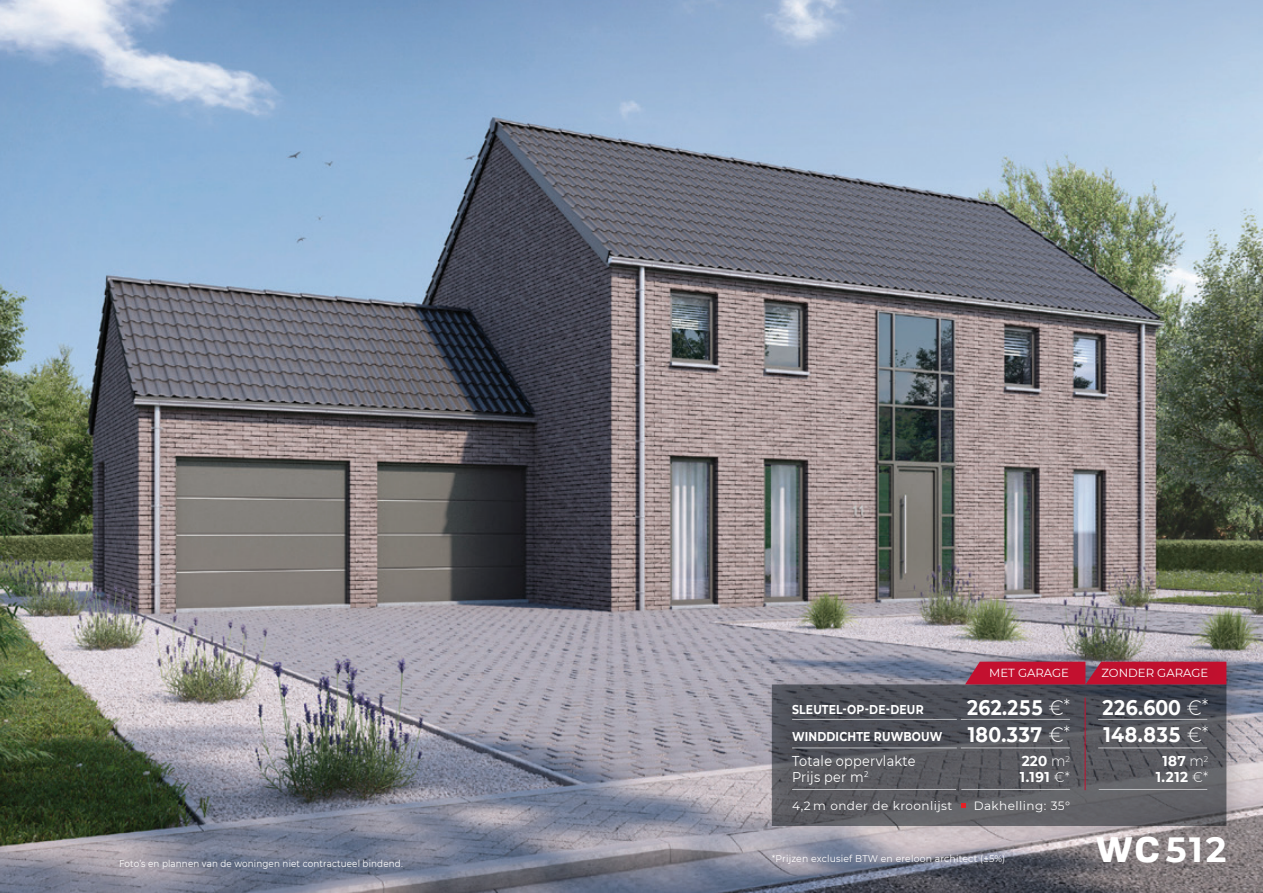
<style>
.page{position:relative;width:1263px;height:893px;background:#fff}
.page>*{position:absolute;margin:0;border:0;box-sizing:border-box;transform-origin:0 0}
.t1{font:700 47.1px "Familiar Pro";color:#fff}
.t2{font:700 34.95px "Montserrat";color:#fff}
.t3{font:700 21px/27px "Montserrat";letter-spacing:.02em;color:#fff;scale:.89 1}
.t4{font:700 21px/27px "Montserrat";letter-spacing:.02em;color:#fff;scale:.9 1}
.t5{font:14.25px/15.9px "Montserrat";letter-spacing:.02em;color:#fff;scale:.9 1}
.t6{font:700 14.25px/15.9px "Montserrat";letter-spacing:.02em;color:#fff;scale:.95 1}
.t7{font:700 12.75px/27px "Montserrat";letter-spacing:.015em;color:#fff;scale:.85 1}
.t8{font:12px "Montserrat";letter-spacing:.035em;color:#fff}
.t9{font:11.7px "Montserrat";color:#fff}
.t10{font:9.75px "Montserrat";letter-spacing:.015em;color:#fff;scale:.9 1}
.t11{font:9.75px "Montserrat";letter-spacing:.015em;color:#fff;scale:.95 1}
.s1{font-weight:300}
.s2{font-weight:300;font-size:18px}
</style>
<div class="page">
<img style="left:0;top:0;width:1263px;height:893px">
<div style="left:765px;top:670px;width:484px;height:171px;background:#231f20;opacity:.16"></div>
<svg style="left:772px;top:684px;width:454px;height:142px;background:#56575d"></svg>
<hr style="left:792px;top:719px;width:165px;height:1px;background:#bcbdc0">
<hr style="left:792px;top:748px;width:165px;height:1px;background:#bcbdc0">
<hr style="left:792px;top:789px;width:164px;height:1px;background:#bcbdc0">
<hr style="left:1085px;top:698px;width:1px;height:92px;background:#c3102f">
<hr style="left:1098px;top:719px;width:109px;height:1px;background:#bcbdc0">
<hr style="left:1098px;top:748px;width:109px;height:1px;background:#bcbdc0">
<hr style="left:1099px;top:789px;width:108px;height:1px;background:#bcbdc0">
<hr style="left:961px;top:719px;width:109px;height:1px;background:#bcbdc0">
<hr style="left:961px;top:748px;width:109px;height:1px;background:#bcbdc0">
<hr style="left:961px;top:789px;width:109px;height:1px;background:#bcbdc0">
<svg style="left:961px;top:803px;width:4px;height:5px"></svg>
<div style="left:961px;top:647px;width:148px;height:52px;background:#231f20;opacity:.24"></div>
<div style="left:1082px;top:647px;width:167px;height:52px;background:#231f20;opacity:.24"></div>
<svg style="left:965px;top:662px;width:133px;height:22px;background:#ba1c3a"></svg>
<div style="left:1098px;top:654px;width:131px;height:37px;background:#231f20;opacity:.24"></div>
<p class="t10" style="left:119px;top:859px;width:317px">Foto’s en plannen van de woningen niet contractueel bindend.</p>
<p class="t9" style="left:989px;top:669px;width:81px">MET GARAGE</p>
<p class="t9" style="left:1101px;top:669px;width:108px">ZONDER GARAGE</p>
<h3 class="t3" style="left:967px;top:695px;width:117px">262.255 <span class="s1">€</span><span class="s2">*<br></span>180.337 <span class="s1">€</span><span class="s2">*</span></h3>
<h3 class="t6" style="left:1020px;top:753px;width:54px">220 <span class="s1">m</span><sup>2<br></sup>1.191 <span class="s1">€*</span></h3>
<h3 class="t7" style="left:792px;top:695px;width:178px">SLEUTEL-OP-DE-DEUR<br>WINDDICHTE RUWBOUW</h3>
<h3 class="t5" style="left:792px;top:754px;width:138px">Totale oppervlakte<br>Prijs per m<sup>2</sup></h3>
<p class="t8" style="left:792px;top:797px;width:162px">4,2 m onder de kroonlijst</p>
<p class="t8" style="left:974px;top:801px;width:98px">Dakhelling: 35°</p>
<p class="t11" style="left:772px;top:851px;width:247px">*Prijzen exclusief BTW en ereloon architect (±5%)</p>
<h3 class="t4" style="left:1103px;top:693px;width:119px">226.600 <span class="s1">€</span><span class="s2">*<br></span>148.835 <span class="s1">€</span><span class="s2">*</span></h3>
<h3 class="t6" style="left:1156px;top:753px;width:57px;text-align:center">187 <span class="s1">m</span><sup>2<br></sup>1.212 <span class="s1">€*</span></h3>
<h1 class="t1" style="left:1096px;top:818px;width:66px">wc</h1>
<h2 class="t2" style="left:1166px;top:825px;width:62px">512</h2>
</div>
